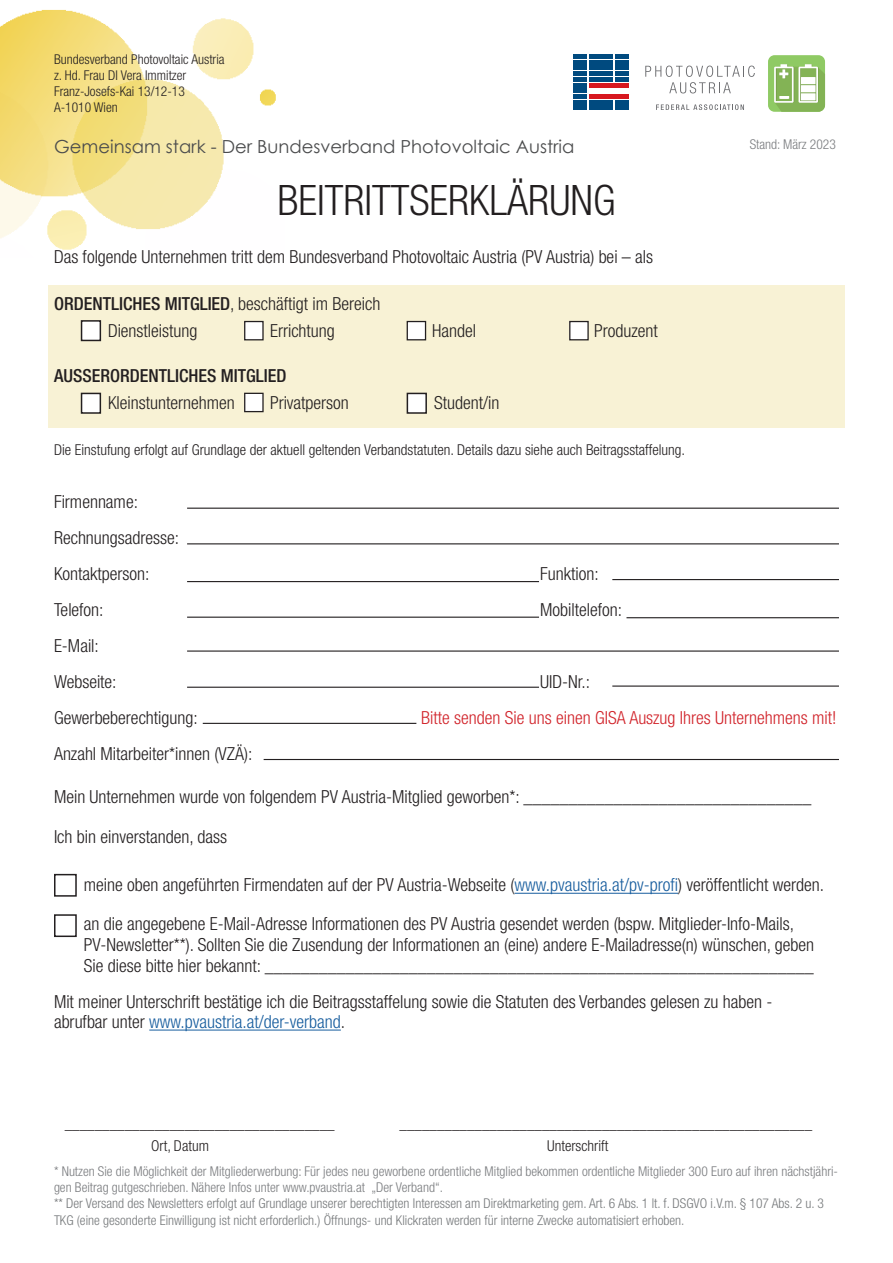
<style>
.page{position:relative;width:893px;height:1263px;background:#fff}
.page>*{position:absolute;margin:0;border:0;box-sizing:border-box;transform-origin:0 0}
.t1{font:300 condensed 42px "Helvetica Neue LT Std";color:#231f20}
.t2{font:300 condensed 18px "Helvetica Neue LT Std";color:#231f20}
.t3{font:300 condensed 18px "Helvetica Neue LT Std";color:#d1232a}
.t4{font:18px "Century Gothic";color:#4b4c4d}
.t5{font:300 condensed 18px "Helvetica Neue LT Std";color:#175d9e}
.t6{font:500 condensed 18px "Helvetica Neue LT Std";color:#231f20}
.t7{font:300 condensed 15px "Helvetica Neue LT Std";color:#231f20}
.t8{font:300 condensed 13.5px/16.2px "Helvetica Neue LT Std";color:#76797b}
.t9{font:300 condensed 13.5px/16.2px "Helvetica Neue LT Std";color:#7a7c7f}
.t10{font:300 condensed 13.5px "Helvetica Neue LT Std";color:#231f20}
.s1{font-weight:500}
.s2{color:#175d9e}
.s3{color:#231f20}
</style>
<div class="page">
<div style="left:48px;top:285px;width:797px;height:143px;background:#f8f2d5"></div>
<img style="left:0;top:10px;width:276px;height:240px">
<hr style="left:514px;top:893px;width:164px;height:1px;background:#175d9e">
<hr style="left:149px;top:1029px;width:192px;height:1px;background:#175d9e">
<div style="left:615px;top:54px;width:14px;height:5px;background:#004a7f"></div>
<div style="left:573px;top:105px;width:14px;height:5px;background:#004a7f"></div>
<div style="left:590px;top:105px;width:23px;height:5px;background:#004a7f"></div>
<div style="left:615px;top:105px;width:14px;height:5px;background:#004a7f"></div>
<div style="left:573px;top:100px;width:14px;height:5px;background:#004a7f"></div>
<div style="left:615px;top:100px;width:14px;height:5px;background:#004a7f"></div>
<div style="left:573px;top:94px;width:14px;height:5px;background:#004a7f"></div>
<div style="left:590px;top:94px;width:39px;height:5px;background:#d7171f"></div>
<div style="left:573px;top:88px;width:14px;height:5px;background:#004a7f"></div>
<hr style="left:573px;top:83px;width:14px;height:4px;background:#004a7f">
<hr style="left:590px;top:83px;width:39px;height:4px;background:#d7171f">
<div style="left:573px;top:77px;width:14px;height:5px;background:#004a7f"></div>
<div style="left:590px;top:77px;width:23px;height:5px;background:#004a7f"></div>
<div style="left:615px;top:77px;width:14px;height:5px;background:#004a7f"></div>
<div style="left:573px;top:71px;width:14px;height:5px;background:#004a7f"></div>
<div style="left:590px;top:71px;width:23px;height:5px;background:#004a7f"></div>
<div style="left:615px;top:71px;width:14px;height:5px;background:#004a7f"></div>
<hr style="left:573px;top:66px;width:14px;height:4px;background:#004a7f">
<hr style="left:590px;top:66px;width:23px;height:4px;background:#004a7f">
<hr style="left:615px;top:66px;width:14px;height:4px;background:#004a7f">
<div style="left:573px;top:60px;width:14px;height:5px;background:#004a7f"></div>
<div style="left:590px;top:60px;width:23px;height:5px;background:#004a7f"></div>
<div style="left:615px;top:60px;width:14px;height:5px;background:#004a7f"></div>
<div style="left:573px;top:54px;width:14px;height:5px;background:#004a7f"></div>
<div style="left:590px;top:54px;width:23px;height:5px;background:#004a7f"></div>
<div style="left:590px;top:100px;width:23px;height:5px;background:#004a7f"></div>
<div style="left:768px;top:55px;width:57px;height:57px;background:#8fca64;border-radius:7px"></div>
<svg style="left:774px;top:64px;width:51px;height:48px;background:#9ec47b"></svg>
<div style="left:801px;top:93px;width:15px;height:7px;background:#fff"></div>
<div style="left:801px;top:85px;width:15px;height:7px;background:#fff"></div>
<div style="left:801px;top:77px;width:15px;height:7px;background:#fff"></div>
<svg style="left:656px;top:104px;width:88px;height:6px"></svg>
<svg style="left:645px;top:66px;width:110px;height:27px"></svg>
<div style="left:245px;top:321px;width:18px;height:19px;background:#fff"></div>
<div style="left:244px;top:321px;width:20px;height:19px;border:1px solid #231f20"></div>
<div style="left:54px;top:874px;width:23px;height:23px;border:2px solid #231f20"></div>
<div style="left:54px;top:914px;width:23px;height:23px;border:2px solid #231f20"></div>
<div style="left:407px;top:393px;width:19px;height:20px;background:#fff"></div>
<div style="left:407px;top:393px;width:20px;height:21px;border:2px solid #231f20"></div>
<div style="left:82px;top:321px;width:18px;height:19px;background:#fff"></div>
<div style="left:81px;top:320px;width:20px;height:21px;border:2px solid #231f20"></div>
<div style="left:245px;top:393px;width:18px;height:19px;background:#fff"></div>
<div style="left:244px;top:393px;width:20px;height:19px;border:1px solid #231f20"></div>
<div style="left:82px;top:393px;width:18px;height:20px;background:#fff"></div>
<div style="left:81px;top:393px;width:20px;height:21px;border:2px solid #231f20"></div>
<div style="left:407px;top:321px;width:19px;height:19px;background:#fff"></div>
<div style="left:407px;top:321px;width:19px;height:19px;border:1px solid #231f20"></div>
<div style="left:570px;top:321px;width:18px;height:19px;background:#fff"></div>
<div style="left:569px;top:321px;width:20px;height:19px;border:1px solid #231f20"></div>
<hr style="left:187px;top:508px;width:652px;height:1px;background:#231f20">
<hr style="left:187px;top:543px;width:652px;height:1px;background:#231f20">
<hr style="left:187px;top:581px;width:352px;height:1px;background:#231f20">
<hr style="left:187px;top:617px;width:352px;height:1px;background:#231f20">
<hr style="left:187px;top:650px;width:652px;height:2px;background:#231f20">
<hr style="left:187px;top:687px;width:352px;height:1px;background:#231f20">
<hr style="left:626px;top:617px;width:213px;height:1px;background:#231f20">
<hr style="left:203px;top:723px;width:213px;height:1px;background:#231f20">
<hr style="left:612px;top:579px;width:227px;height:1px;background:#231f20">
<hr style="left:612px;top:685px;width:227px;height:2px;background:#231f20">
<hr style="left:264px;top:759px;width:575px;height:1px;background:#231f20">
<p class="t10" style="left:54px;top:51px;width:172px">Bundesverband Photovoltaic Austria</p>
<p class="t10" style="left:54px;top:67px;width:134px">z. Hd. Frau DI Vera Immitzer</p>
<p class="t10" style="left:54px;top:84px;width:132px">Franz-Josefs-Kai 13/12-13</p>
<p class="t10" style="left:54px;top:100px;width:65px">A-1010 Wien</p>
<p class="t4" style="left:54px;top:134px;width:522px">Gemeinsam stark - Der Bundesverband Photovoltaic Austria</p>
<p class="t9" style="left:750px;top:136px;width:88px">Stand: März 2023</p>
<p class="t1" style="left:277px;top:176px;width:340px">BEITRITTSERKLÄRUNG</p>
<p class="t2" style="left:54px;top:247px;width:601px">Das folgende Unternehmen tritt dem Bundesverband Photovoltaic Austria (PV Austria) bei – als</p>
<p class="t2" style="left:54px;top:293px;width:328px"><span class="s1">ORDENTLICHES MITGLIED</span>, beschäftigt im Bereich</p>
<p class="t2" style="left:108px;top:320px;width:91px">Dienstleistung</p>
<p class="t2" style="left:270px;top:320px;width:66px">Errichtung</p>
<p class="t2" style="left:432px;top:320px;width:45px">Handel</p>
<p class="t2" style="left:594px;top:320px;width:65px">Produzent</p>
<p class="t6" style="left:54px;top:365px;width:234px">AUSSERORDENTLICHES MITGLIED</p>
<p class="t2" style="left:108px;top:392px;width:128px">Kleinstunternehmen</p>
<p class="t2" style="left:270px;top:392px;width:80px">Privatperson</p>
<p class="t2" style="left:434px;top:392px;width:67px">Student/in</p>
<p class="t7" style="left:54px;top:442px;width:633px">Die Einstufung erfolgt auf Grundlage der aktuell geltenden Verbandstatuten. Details dazu siehe auch Beitragsstaffelung.</p>
<p class="t2" style="left:54px;top:491px;width:85px">Firmenname:</p>
<p class="t2" style="left:54px;top:527px;width:127px">Rechnungsadresse:</p>
<p class="t2" style="left:54px;top:563px;width:97px">Kontaktperson:</p>
<p class="t2" style="left:540px;top:563px;width:60px">Funktion:</p>
<p class="t2" style="left:54px;top:599px;width:51px">Telefon:</p>
<p class="t2" style="left:540px;top:599px;width:83px">Mobiltelefon:</p>
<p class="t2" style="left:54px;top:635px;width:46px">E-Mail:</p>
<p class="t2" style="left:54px;top:671px;width:64px">Webseite:</p>
<p class="t2" style="left:540px;top:671px;width:51px">UID-Nr.:</p>
<p class="t2" style="left:54px;top:707px;width:145px">Gewerbeberechtigung:</p>
<p class="t3" style="left:421px;top:707px;width:417px">Bitte senden Sie uns einen GISA Auszug Ihres Unternehmens mit!</p>
<p class="t2" style="left:54px;top:743px;width:200px">Anzahl Mitarbeiter*innen (VZÄ):</p>
<p class="t2" style="left:54px;top:786px;width:759px">Mein Unternehmen wurde von folgendem PV Austria-Mitglied geworben*: ________________________________</p>
<p class="t2" style="left:54px;top:827px;width:175px">Ich bin einverstanden, dass</p>
<p class="t2" style="left:84px;top:875px;width:742px">meine oben angeführten Firmendaten auf der PV Austria-Webseite (<span class="s2">www.pvaustria.at/pv-profi</span>) veröffentlicht werden.</p>
<p class="t2" style="left:84px;top:914px;width:712px">an die angegebene E-Mail-Adresse Informationen des PV Austria gesendet werden (bspw. Mitglieder-Info-Mails,</p>
<p class="t2" style="left:84px;top:935px;width:732px">PV-Newsletter**). Sollten Sie die Zusendung der Informationen an (eine) andere E-Mailadresse(n) wünschen, geben</p>
<p class="t2" style="left:84px;top:956px;width:732px">Sie diese bitte hier bekannt: _____________________________________________________________</p>
<p class="t2" style="left:54px;top:992px;width:720px">Mit meiner Unterschrift bestätige ich die Beitragsstaffelung sowie die Statuten des Verbandes gelesen zu haben -</p>
<p class="t5" style="left:54px;top:1011px;width:293px"><span class="s3">abrufbar unter</span> www.pvaustria.at/der-verband<span class="s3">.</span></p>
<p class="t7" style="left:65px;top:1115px;width:272px">____________________________________</p>
<p class="t7" style="left:400px;top:1115px;width:414px">_______________________________________________________</p>
<p class="t7" style="left:151px;top:1137px;width:59px">Ort, Datum</p>
<p class="t7" style="left:547px;top:1137px;width:63px">Unterschrift</p>
<p class="t9" style="left:54px;top:1163px;width:785px">* Nutzen Sie die Möglichkeit der Mitgliederwerbung: Für jedes neu geworbene ordentliche Mitglied bekommen ordentliche Mitglieder 300 Euro auf ihren nächstjähri&shy;gen Beitrag gutgeschrieben. Nähere Infos unter www.pvaustria.at „Der Verband“.</p>
<p class="t8" style="left:54px;top:1195px;width:771px">** Der Versand des Newsletters erfolgt auf Grundlage unserer berechtigten Interessen am Direktmarketing gem. Art. 6 Abs. 1 lt. f. DSGVO i.V.m. § 107 Abs. 2 u. 3<br>TKG (eine gesonderte Einwilligung ist nicht erforderlich.) Öffnungs- und Klickraten werden für interne Zwecke automatisiert erhoben.</p>
</div>
